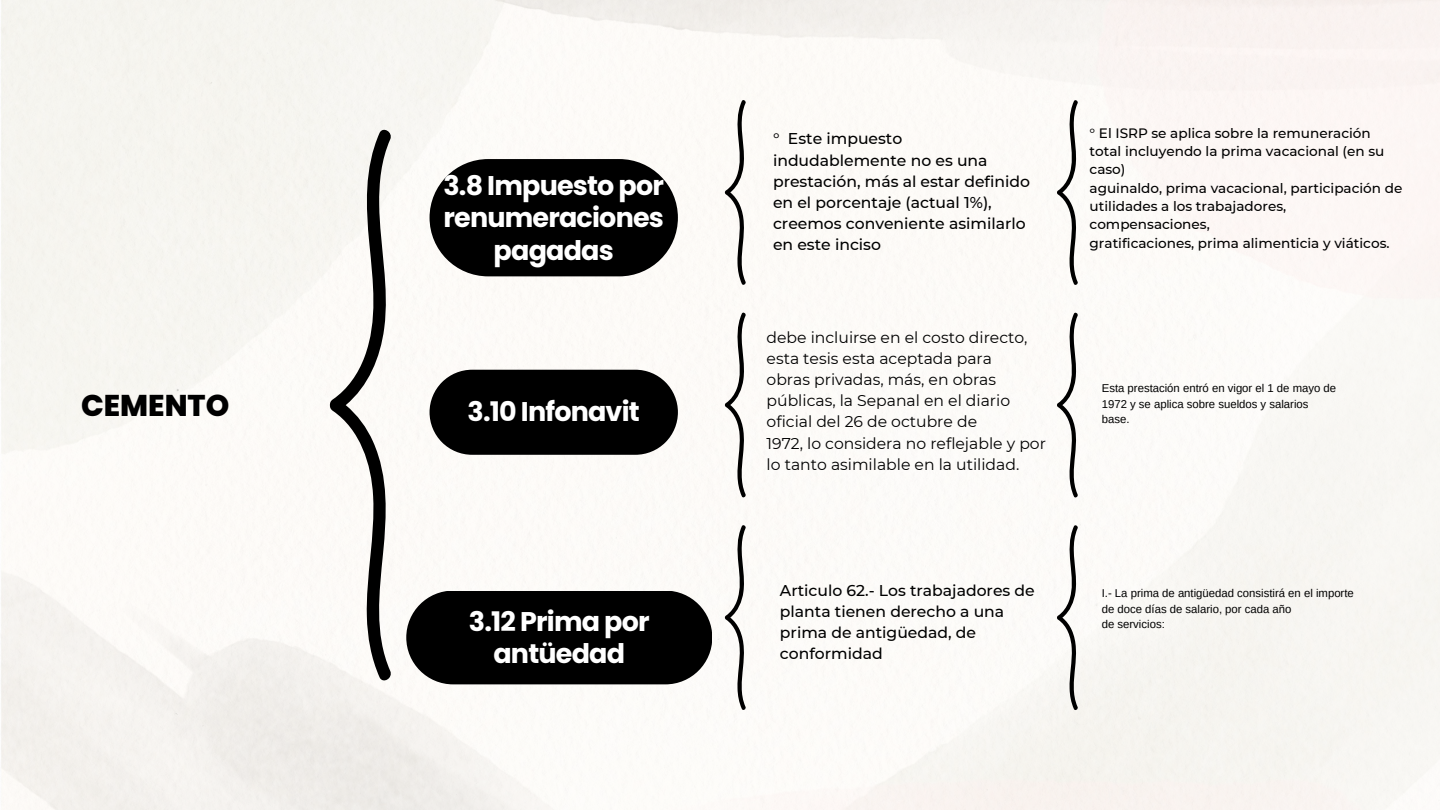
<style>
.page{position:relative;width:1440px;height:810px;background:#fff}
.page>*{position:absolute;margin:0;border:0;box-sizing:border-box;transform-origin:0 0}
.t1{font:800 30px "Poppins";color:#000}
.t2{font:700 27px/32.2px "Poppins";letter-spacing:-.03em;color:#fff;text-align:center}
.t3{font:500 15.6px/21.1px "Montserrat";color:#000}
.t4{font:15.6px/21.1px "Montserrat";color:#000}
.t5{font:500 13.6px/18.4px "Montserrat";color:#000}
.t6{font:11.3px/15.6px "Arimo";color:#000}
</style>
<div class="page">
<div style="left:1px;top:0;width:1439px;height:810px;background:#fcf9f6"></div>
<div style="left:430px;top:159px;width:248px;height:117px;background:#000;border-radius:59px"></div>
<svg style="left:430px;top:370px;width:248px;height:85px;background:#121212"></svg>
<div style="left:406px;top:591px;width:306px;height:93px;background:#000;border-radius:47px"></div>
<svg style="left:330px;top:126px;width:63px;height:558px"></svg>
<svg style="left:725px;top:99px;width:22px;height:187px"></svg>
<svg style="left:1057px;top:99px;width:22px;height:187px"></svg>
<svg style="left:725px;top:311px;width:22px;height:188px"></svg>
<svg style="left:1057px;top:311px;width:22px;height:188px"></svg>
<svg style="left:725px;top:524px;width:22px;height:187px"></svg>
<svg style="left:1057px;top:524px;width:22px;height:187px"></svg>
<h4 class="t1" style="left:81px;top:384px;width:150px">CEMENTO</h4>
<p class="t2" style="left:443px;top:170px;width:222px">3.8 Impuesto por renumeraciones pagadas</p>
<h1 class="t2" style="left:468px;top:396px;width:174px">3.10 Infonavit</h1>
<p class="t2" style="left:469px;top:606px;width:182px">3.12 Prima por antüedad</p>
<h2 class="t3" style="left:773px;top:128px;width:259px">° Este impuesto indudablemente no es una prestación, más al estar definido en el porcentaje (actual 1%), creemos conveniente asimilarlo</h2>
<h2 class="t3" style="left:773px;top:234px;width:110px">en este inciso</h2>
<h3 class="t4" style="left:767px;top:327px;width:281px">debe incluirse en el costo directo, esta tesis esta aceptada para<br>obras privadas, más, en obras públicas, la Sepanal en el diario oficial del 26 de octubre de<br>1972, lo considera no reflejable y por lo tanto asimilable en la utilidad.</h3>
<p class="t5" style="left:1090px;top:124px;width:314px">° El ISRP se aplica sobre la remuneración total incluyendo la prima vacacional (en su caso)<br>aguinaldo, prima vacacional, participación de utilidades a los trabajadores, compensaciones,<br>gratificaciones, prima alimenticia y viáticos.</p>
<h2 class="t6" style="left:1102px;top:380px;width:236px">Esta prestación entró en vigor el 1 de mayo de<br>1972 y se aplica sobre sueldos y salarios</h2>
<p class="t6" style="left:1102px;top:412px;width:29px">base.</p>
<p class="t3" style="left:780px;top:580px;width:256px">Articulo 62.- Los trabajadores de planta tienen derecho a una prima de antigüedad, de conformidad</p>
<p class="t6" style="left:1102px;top:585px;width:254px">I.- La prima de antigüedad consistirá en el importe de doce días de salario, por cada año</p>
<p class="t6" style="left:1102px;top:617px;width:65px">de servicios:</p>
</div>
